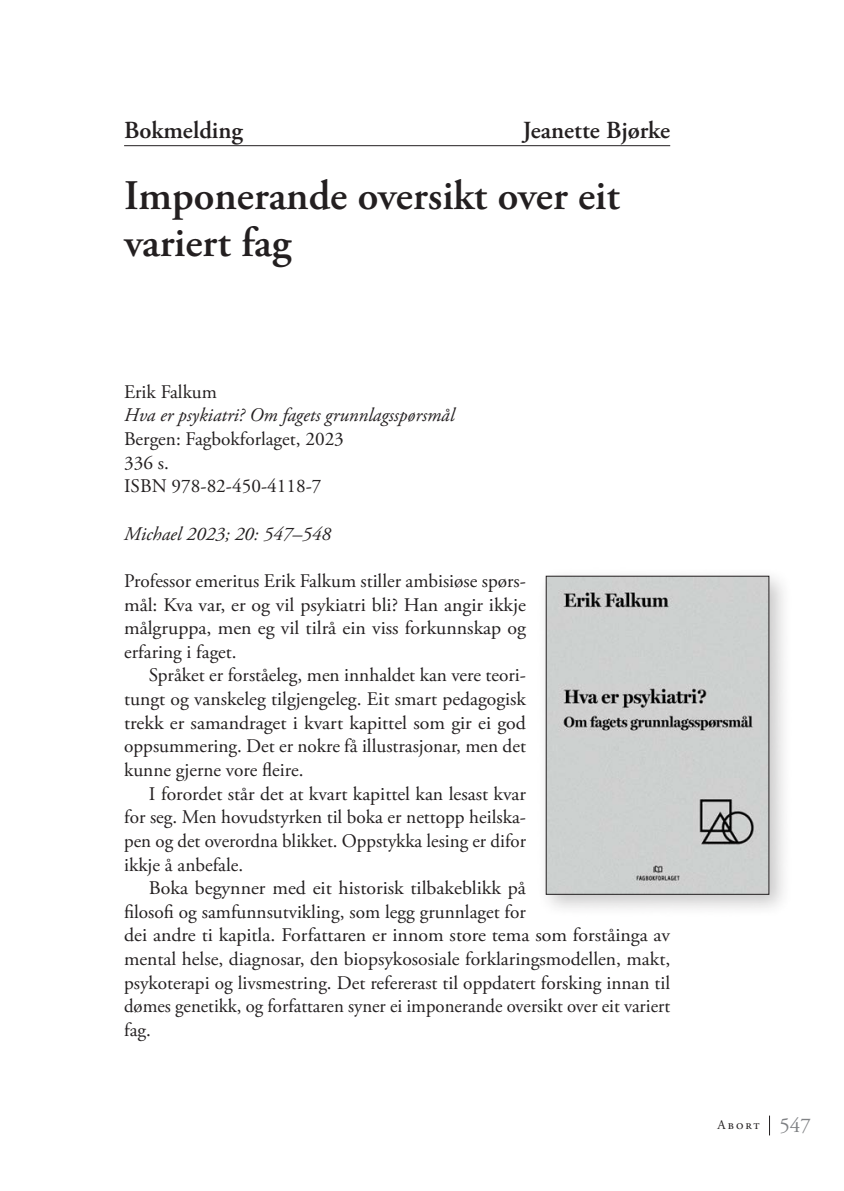
<style>
.page{position:relative;width:844px;height:1191px;background:#fff}
.page>*{position:absolute;margin:0;border:0;box-sizing:border-box;transform-origin:0 0}
.t1{font:600 42px/47.2px "Adobe Garamond Pro";color:#231f20}
.t2{font:600 24.5px "Adobe Garamond Pro";color:#231f20}
.t3{font:19.25px/23.6px "Adobe Garamond Pro";color:#231f20;text-align:justify}
.t4{font:italic 19.25px "Adobe Garamond Pro";color:#231f20}
.t5{font:13.12px "Adobe Garamond Pro";letter-spacing:.15em;color:#231f20}
.s1{font-size:21px;color:#808285}
</style>
<div class="page">
<svg style="left:769px;top:1115px;width:1px;height:20px"></svg>
<hr style="left:124px;top:145px;width:546px;height:1px;background:#231f20">
<div style="left:535px;top:565px;width:258px;height:354px;background:#231f20;opacity:.25"></div>
<img style="left:547px;top:578px;width:220px;height:314px">
<div style="left:545px;top:576px;width:224px;height:318px;border:1px solid #231f20"></div>
<p class="t2" style="left:124px;top:116px;width:120px">Bokmelding</p>
<p class="t2" style="left:522px;top:116px;width:149px">Jeanette Bjørke</p>
<h1 class="t1" style="left:124px;top:172px;width:497px">Imponerande oversikt over eit variert fag</h1>
<p class="t3" style="left:124px;top:380px;width:94px">Erik Falkum</p>
<p class="t4" style="left:124px;top:404px;width:332px">Hva er psykiatri? Om fagets grunnlagsspørsmål</p>
<p class="t3" style="left:124px;top:428px;width:221px;text-align:left">Bergen: Fagbokforlaget, 2023<br>336 s.<br>ISBN 978-82-450-4118-7</p>
<p class="t4" style="left:124px;top:522px;width:208px">Michael 2023; 20: 547–548</p>
<p class="t3" style="left:124px;top:569px;width:403px">Professor emeritus Erik Falkum stiller ambisiøse spørs&shy;mål: Kva var, er og vil psykiatri bli? Han angir ikkje målgruppa, men eg vil tilrå ein viss forkunnskap og erfaring i faget.</p>
<p class="t3" style="left:124px;top:664px;width:403px;text-indent:25px">Språket er forståeleg, men innhaldet kan vere teori&shy;tungt og vanskeleg tilgjengeleg. Eit smart pedagogisk trekk er samandraget i kvart kapittel som gir ei god oppsummering. Det er nokre få illustrasjonar, men det kunne gjerne vore fleire.</p>
<p class="t3" style="left:124px;top:782px;width:403px;text-indent:25px">I forordet står det at kvart kapittel kan lesast kvar for seg. Men hovudstyrken til boka er nettopp heilska&shy;pen og det overordna blikket. Oppstykka lesing er difor ikkje å anbefale.</p>
<p class="t3" style="left:124px;top:877px;width:547px;text-align:left;text-indent:25px">Boka begynner med eit historisk tilbakeblikk på<br>filosofi og samfunnsutvikling, som legg grunnlaget for<br>dei andre ti kapitla. Forfattaren er innom store tema som forståinga av mental helse, diagnosar, den biopsykososiale forklaringsmodellen, makt, psykoterapi og livsmestring. Det refererast til oppdatert forsking innan til dømes genetikk, og forfattaren syner ei imponerande oversikt over eit variert fag.</p>
<p class="t5" style="left:717px;top:1117px;width:95px">Abort <span class="s1">547</span></p>
</div>
